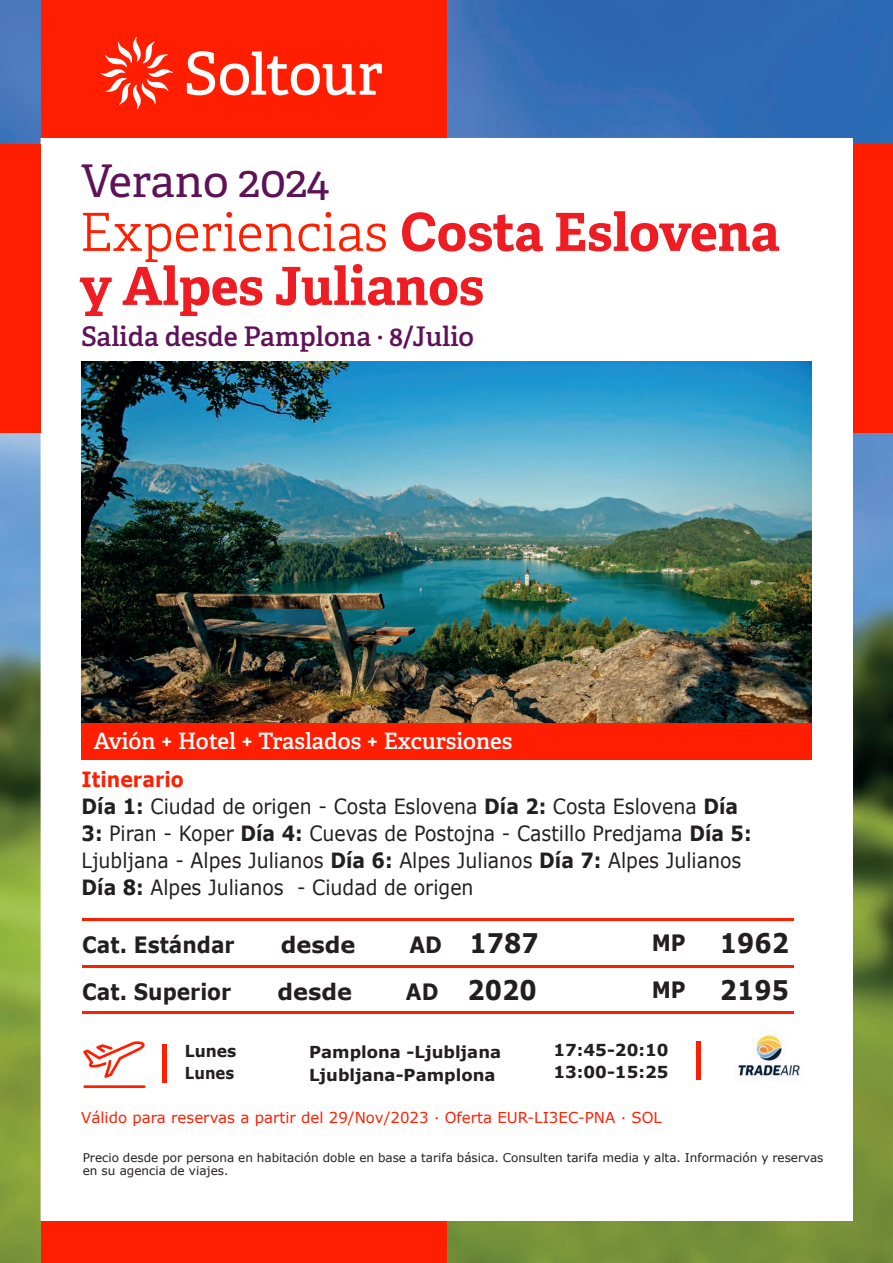
<style>
.page{position:relative;width:893px;height:1263px;background:#fff}
.page>*{position:absolute;margin:0;border:0;box-sizing:border-box;transform-origin:0 0}
.t1{font:700 52.5px/54px "Adelle";color:#ee1d23}
.t2{font:45px "Adelle";color:#5e1258}
.t3{font:600 27px "Adelle";color:#5e1258}
.t4{font:700 27px "Verdana";color:#231f20;scale:.9 1}
.t5{font:600 22.5px "Adelle";color:#fff}
.t6{font:700 22.5px "Verdana";color:#231f20;scale:.9 1}
.t7{font:700 22.5px "Verdana";color:#231f20}
.t8{font:21px/27px "Verdana";color:#231f20;scale:.9 1}
.t9{font:700 16.5px/22.5px "Verdana";color:#231f20}
.t10{font:700 16.5px/22.5px "Verdana";color:#231f20;scale:.94 1}
.t11{font:15px "Verdana";color:#ff1e00}
.t12{font:12px/13.5px "Verdana";color:#231f20}
.s1{font-weight:300;color:#ff1e00}
.s2{font-family:"Adelle Sans"}
.s3{font-weight:700;color:#ff1e00}
.s4{font-weight:700}
.s5{font-size:22.5px}
</style>
<div class="page">
<img style="left:0;top:0;width:893px;height:1263px">
<div style="left:0;top:144px;width:893px;height:289px;background:#ff1e00"></div>
<div style="left:41px;top:0;width:406px;height:1263px;background:#ff1e00"></div>
<svg style="left:100px;top:37px;width:282px;height:72px"></svg>
<div style="left:41px;top:138px;width:811px;height:1082px;background:#fff"></div>
<img style="left:81px;top:362px;width:731px;height:362px">
<div style="left:81px;top:724px;width:731px;height:36px;background:#ff1e00"></div>
<svg style="left:83px;top:1041px;width:63px;height:47px"></svg>
<div style="left:162px;top:1044px;width:5px;height:38px;background:#ff1e00"></div>
<img style="left:738px;top:1034px;width:62px;height:44px">
<div style="left:696px;top:1041px;width:5px;height:38px;background:#ff1e00"></div>
<svg style="left:428px;top:495px;width:4px;height:4px"></svg>
<hr style="left:82px;top:1012px;width:505px;height:2px;background:#ff1e00">
<hr style="left:82px;top:965px;width:505px;height:2px;background:#ff1e00">
<hr style="left:587px;top:1012px;width:103px;height:2px;background:#ff1e00">
<hr style="left:690px;top:1012px;width:103px;height:2px;background:#ff1e00">
<hr style="left:82px;top:918px;width:505px;height:2px;background:#ff1e00">
<hr style="left:587px;top:918px;width:103px;height:2px;background:#ff1e00">
<hr style="left:690px;top:918px;width:103px;height:2px;background:#ff1e00">
<hr style="left:587px;top:965px;width:103px;height:2px;background:#ff1e00">
<hr style="left:690px;top:965px;width:103px;height:2px;background:#ff1e00">
<h2 class="t2" style="left:81px;top:154px;width:250px">Verano 2024</h2>
<h1 class="t1" style="left:79px;top:205px;width:702px"><span class="s1">Experiencias</span> <span class="s2">Costa</span> Eslovena y Alpes Julianos</h1>
<p class="t3" style="left:81px;top:320px;width:394px">Salida desde Pamplona · 8/Julio</p>
<p class="t5" style="left:94px;top:727px;width:420px">Avión + Hotel + Traslados + Excursiones</p>
<p class="t8" style="left:82px;top:765px;width:746px"><span class="s3">Itinerario<br></span><span class="s4">Día 1:</span> Ciudad de origen - Costa Eslovena <span class="s4">Día 2:</span> Costa Eslovena <span class="s4">Día 3:</span> Piran - Koper <span class="s4">Día 4:</span> Cuevas de Postojna - Castillo Predjama <span class="s4">Día 5:<br></span>Ljubljana - Alpes Julianos <span class="s4">Día 6:</span> Alpes Julianos <span class="s4">Día 7:</span> Alpes Julianos <span class="s4">Día 8:</span> Alpes Julianos - Ciudad de origen</p>
<p class="t6" style="left:82px;top:929px;width:171px">Cat. Estándar</p>
<p class="t7" style="left:281px;top:929px;width:76px">desde</p>
<p class="t4" style="left:409px;top:924px;width:145px"><span class="s5">AD</span> 1787</p>
<p class="t6" style="left:652px;top:927px;width:39px">MP</p>
<p class="t4" style="left:720px;top:924px;width:78px">1962</p>
<p class="t6" style="left:82px;top:975px;width:167px">Cat. Superior</p>
<p class="t7" style="left:277px;top:975px;width:76px">desde</p>
<p class="t4" style="left:406px;top:971px;width:147px"><span class="s5">AD</span> 2020</p>
<p class="t6" style="left:652px;top:974px;width:39px">MP</p>
<p class="t4" style="left:720px;top:971px;width:78px">2195</p>
<p class="t10" style="left:185px;top:1039px;width:56px">Lunes<br>Lunes</p>
<p class="t9" style="left:309px;top:1040px;width:193px">Pamplona -Ljubljana<br>Ljubljana-Pamplona</p>
<p class="t9" style="left:553px;top:1038px;width:117px">17:45-20:10<br>13:00-15:25</p>
<p class="t11" style="left:81px;top:1107px;width:582px">Válido para reservas a partir del 29/Nov/2023 · Oferta EUR-LI3EC-PNA · SOL</p>
<p class="t12" style="left:83px;top:1150px;width:742px">Precio desde por persona en habitación doble en base a tarifa básica. Consulten tarifa media y alta. Información y reservas en su agencia de viajes.</p>
</div>
